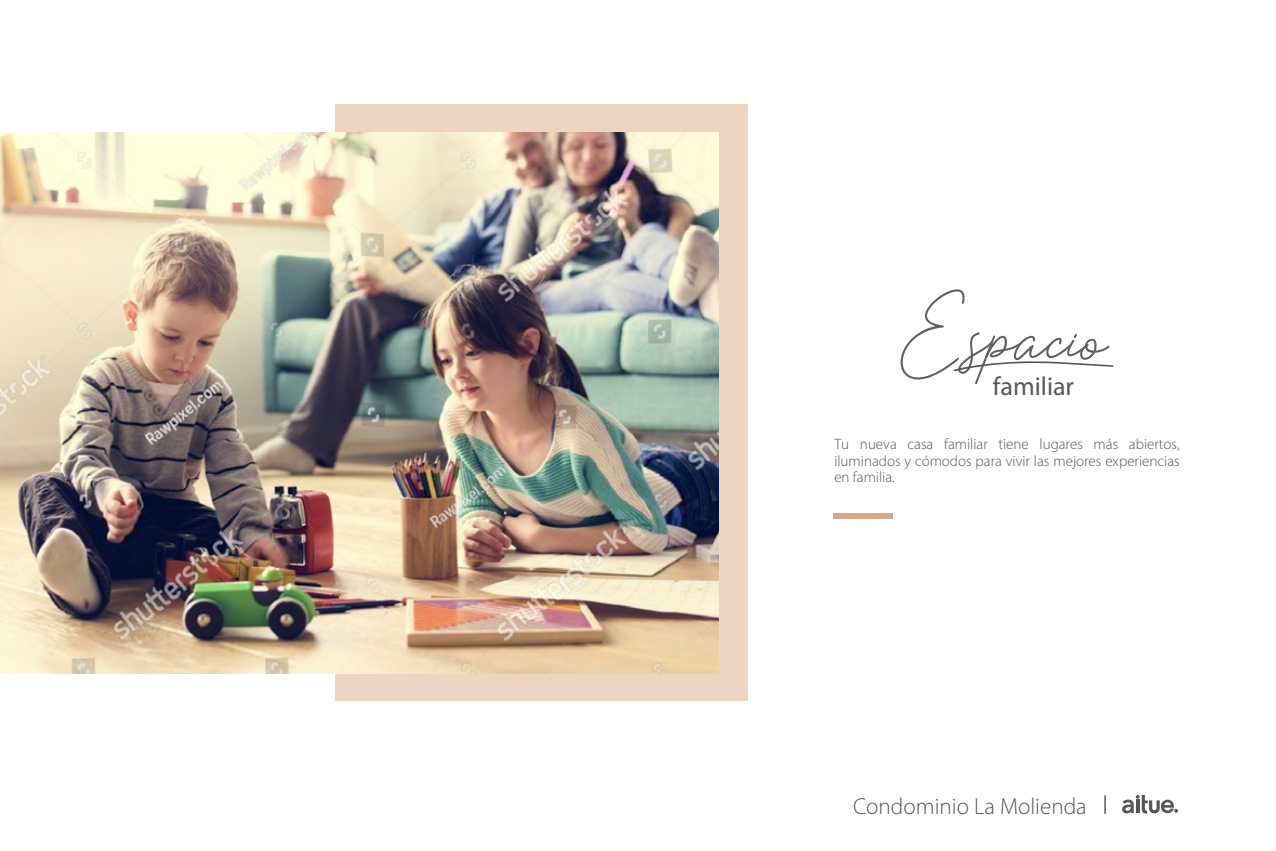
<style>
.page{position:relative;width:1276px;height:851px;background:#fff}
.page>*{position:absolute;margin:0;border:0;box-sizing:border-box;transform-origin:0 0}
.t1{font:700 92.55px "Caramella";color:#616160}
.t2{font:26.1px "Myriad Pro";color:#575756}
.t3{font:300 23.1px "Myriad Pro";color:#585857}
.t4{font:300 15px/16.5px "Myriad Pro";color:#575756;text-align:justify}
</style>
<div class="page">
<div style="left:335px;top:104px;width:413px;height:596px;background:#eed5c2"></div>
<img style="left:0;top:133px;width:718px;height:540px">
<svg style="left:1104px;top:795px;width:1px;height:18px"></svg>
<svg style="left:1122px;top:794px;width:56px;height:19px"></svg>
<div style="left:833px;top:513px;width:60px;height:5px;background:#dba883"></div>
<svg style="left:953px;top:361px;width:160px;height:10px"></svg>
<h1 class="t1" style="left:904px;top:275px;width:208px;rotate:2deg">Espacio</h1>
<h2 class="t2" style="left:993px;top:370px;width:83px">familiar</h2>
<p class="t4" style="left:834px;top:436px;width:347px">Tu nueva casa familiar tiene lugares más abiertos, iluminados y cómodos para vivir las mejores experiencias en familia.</p>
<h3 class="t3" style="left:853px;top:792px;width:235px">Condominio La Molienda</h3>
</div>
